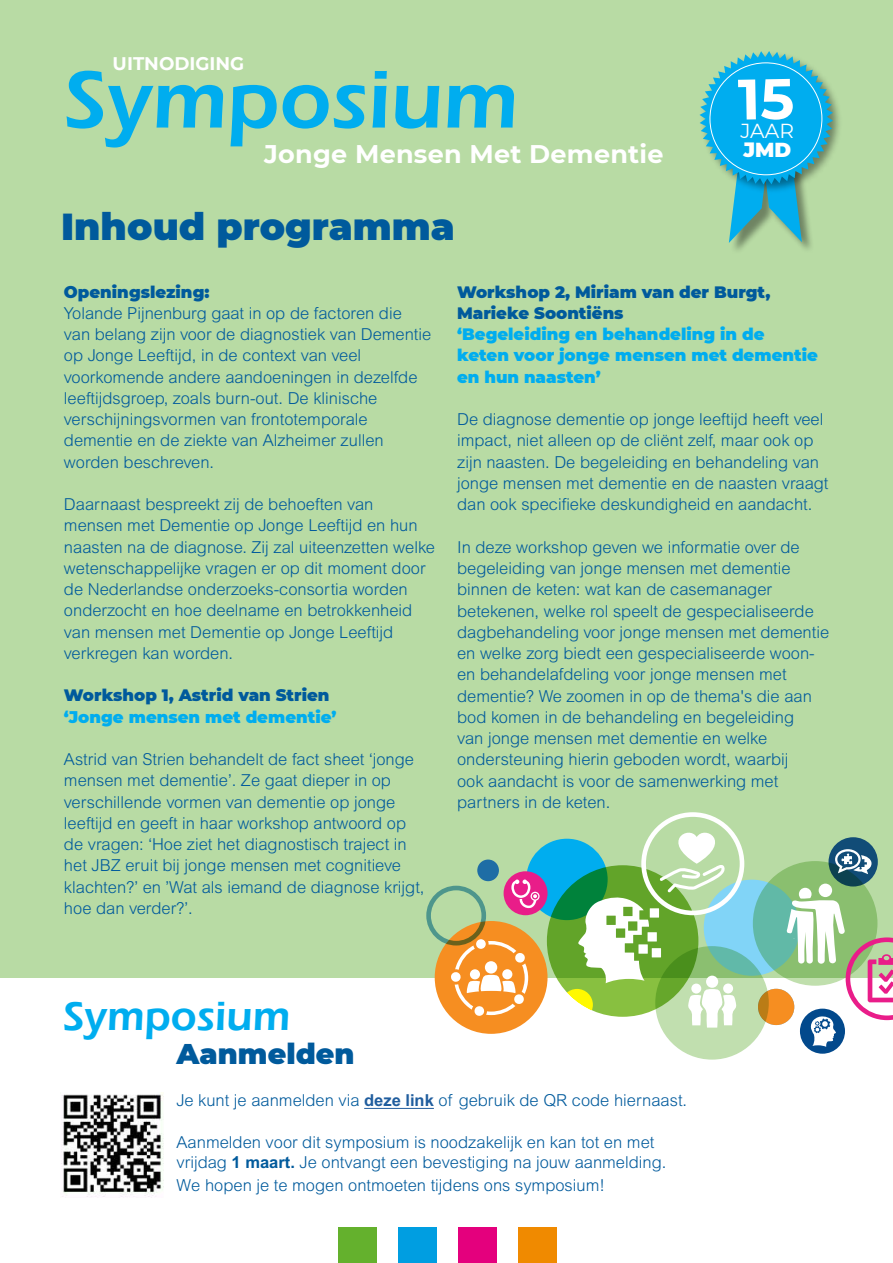
<style>
.page{position:relative;width:893px;height:1263px;background:#fff}
.page>*{position:absolute;margin:0;border:0;box-sizing:border-box;transform-origin:0 0}
.t1{font:600 84px "Eras ITC";color:#00adef}
.t2{font:600 42px "Eras ITC";color:#00adef}
.t3{font:900 37.5px "Montserrat";color:#005a9c}
.t4{font:900 28.5px "Montserrat";color:#005a9c}
.t5{font:700 25.5px "Montserrat";letter-spacing:.01em;color:#fff}
.t6{font:20.25px "Montserrat";color:#fff}
.t7{font:900 20.25px "Montserrat";color:#fff}
.t8{font:700 18.3px "Montserrat";color:#fff}
.t9{font:300 16.5px/21.3px "Arial MT Std";color:#005a9c}
.t10{font:900 16.5px/21.3px "Montserrat";color:#00adef}
.t11{font:900 16.5px/21.3px "Montserrat";color:#005a9c}
.s1{font-weight:700;color:#205d9e}
.s2{font-weight:700}
</style>
<div class="page">
<div style="left:0;top:0;width:893px;height:978px;background:#b8dba4"></div>
<hr style="left:364px;top:1108px;width:70px;height:1px;background:#205d9e">
<img style="left:61px;top:1093px;width:103px;height:104px">
<div style="left:338px;top:1228px;width:38px;height:35px;background:#64b12d"></div>
<div style="left:398px;top:1228px;width:39px;height:35px;background:#009ee1"></div>
<div style="left:458px;top:1228px;width:39px;height:35px;background:#e4007d"></div>
<div style="left:518px;top:1228px;width:39px;height:35px;background:#f08a00"></div>
<div style="left:758px;top:989px;width:36px;height:36px;background:#f68e21;border-radius:50%"></div>
<div style="left:704px;top:880px;width:96px;height:96px;background:#81d4f7;border-radius:50%"></div>
<div style="left:526px;top:839px;width:82px;height:81px;background:#00adef;border-radius:50%"></div>
<div style="left:828px;top:837px;width:50px;height:49px;background:#114c77;border-radius:50%"></div>
<svg style="left:547px;top:865px;width:151px;height:152px;fill:#62a429"></svg>
<div style="left:655px;top:946px;width:114px;height:113px;background:#c1dfaf;border-radius:50%"></div>
<div style="left:435px;top:921px;width:112px;height:113px;background:#f68e21;border-radius:50%"></div>
<svg style="left:753px;top:861px;width:124px;height:125px;fill:#61b9a7"></svg>
<div style="left:504px;top:871px;width:43px;height:44px;background:#e91d89;border-radius:50%"></div>
<div style="left:800px;top:1009px;width:45px;height:45px;background:#02498c;border-radius:50%"></div>
<div style="left:477px;top:859px;width:22px;height:22px;background:#1e6da5;border-radius:50%"></div>
<svg style="left:835px;top:849px;width:36px;height:25px"></svg>
<svg style="left:787px;top:884px;width:106px;height:163px"></svg>
<svg style="left:426px;top:879px;width:114px;height:137px"></svg>
<svg style="left:561px;top:989px;width:32px;height:31px"></svg>
<svg style="left:578px;top:812px;width:166px;height:215px"></svg>
<div style="left:730px;top:122px;width:55px;height:133px;background:#000;opacity:.4"></div>
<div style="left:760px;top:121px;width:55px;height:133px;background:#000;opacity:.4"></div>
<div style="left:699px;top:50px;width:144px;height:145px;background:#000;opacity:.4"></div>
<svg style="left:699px;top:51px;width:134px;height:192px"></svg>
<p class="t8" style="left:113px;top:56px;width:133px">UITNODIGING</p>
<h1 class="t1" style="left:64px;top:71px;width:456px">Symposium</h1>
<h3 class="t5" style="left:264px;top:143px;width:401px">Jonge Mensen Met Dementie</h3>
<h3 class="t3" style="left:61px;top:209px;width:395px">Inhoud programma</h3>
<p class="t6" style="left:740px;top:123px;width:55px">JAAR</p>
<p class="t7" style="left:743px;top:140px;width:49px">JMD</p>
<p class="t11" style="left:64px;top:282px;width:147px">Openingslezing:</p>
<p class="t9" style="left:64px;top:304px;width:369px">Yolande Pijnenburg gaat in op de factoren die van belang zijn voor de diagnostiek van Dementie op Jonge Leeftijd, in de context van veel voorkomende andere aandoeningen in dezelfde leeftijdsgroep, zoals burn-out. De klinische verschijningsvormen van frontotemporale dementie en de ziekte van Alzheimer zullen worden beschreven.</p>
<p class="t9" style="left:64px;top:495px;width:372px">Daarnaast bespreekt zij de behoeften van mensen met Dementie op Jonge Leeftijd en hun naasten na de diagnose. Zij zal uiteenzetten welke wetenschappelijke vragen er op dit moment door de Nederlandse onderzoeks-consortia worden onderzocht en hoe deelname en betrokkenheid van mensen met Dementie op Jonge Leeftijd verkregen kan worden.</p>
<p class="t11" style="left:64px;top:686px;width:267px">Workshop 1, Astrid van Strien</p>
<p class="t10" style="left:64px;top:707px;width:274px">‘Jonge mensen met dementie’</p>
<p class="t9" style="left:64px;top:750px;width:362px">Astrid van Strien behandelt de fact sheet ‘jonge mensen met dementie’. Ze gaat dieper in op verschillende vormen van dementie op jonge leeftijd en geeft in haar workshop antwoord op de vragen: ‘Hoe ziet het diagnostisch traject in het JBZ eruit bij jonge mensen met cognitieve klachten?’ en ’Wat als iemand de diagnose krijgt, hoe dan verder?’.</p>
<p class="t11" style="left:457px;top:282px;width:315px">Workshop 2, Miriam van der Burgt,<br>Marieke Soontiëns</p>
<p class="t10" style="left:457px;top:324px;width:362px">‘Begeleiding en behandeling in de keten voor jonge mensen met dementie en hun naasten’</p>
<p class="t9" style="left:457px;top:410px;width:373px">De diagnose dementie op jonge leeftijd heeft veel impact, niet alleen op de cliënt zelf, maar ook op zijn naasten. De begeleiding en behandeling van jonge mensen met dementie en de naasten vraagt dan ook specifieke deskundigheid en aandacht.</p>
<p class="t9" style="left:457px;top:538px;width:374px">In deze workshop geven we informatie over de begeleiding van jonge mensen met dementie binnen de keten: wat kan de casemanager betekenen, welke rol speelt de gespecialiseerde dagbehandeling voor jonge mensen met dementie en welke zorg biedt een gespecialiseerde woon&shy;en behandelafdeling voor jonge mensen met dementie? We zoomen in op de thema's die aan bod komen in de behandeling en begeleiding<br>van jonge mensen met dementie en welke ondersteuning hierin geboden wordt, waarbij<br>ook aandacht is voor de samenwerking met partners in de keten.</p>
<h2 class="t2" style="left:63px;top:1001px;width:229px">Symposium</h2>
<h3 class="t4" style="left:177px;top:1041px;width:179px">Aanmelden</h3>
<p class="t9" style="left:177px;top:1091px;width:512px">Je kunt je aanmelden via <span class="s1">deze link</span> of gebruik de QR code hiernaast.</p>
<p class="t9" style="left:177px;top:1134px;width:491px;line-height:20.2px">Aanmelden voor dit symposium is noodzakelijk en kan tot en met vrijdag <span class="s2">1 maart.</span> Je ontvangt een bevestiging na jouw aanmelding.</p>
<p class="t9" style="left:177px;top:1176px;width:430px">We hopen je te mogen ontmoeten tijdens ons symposium!</p>
</div>
